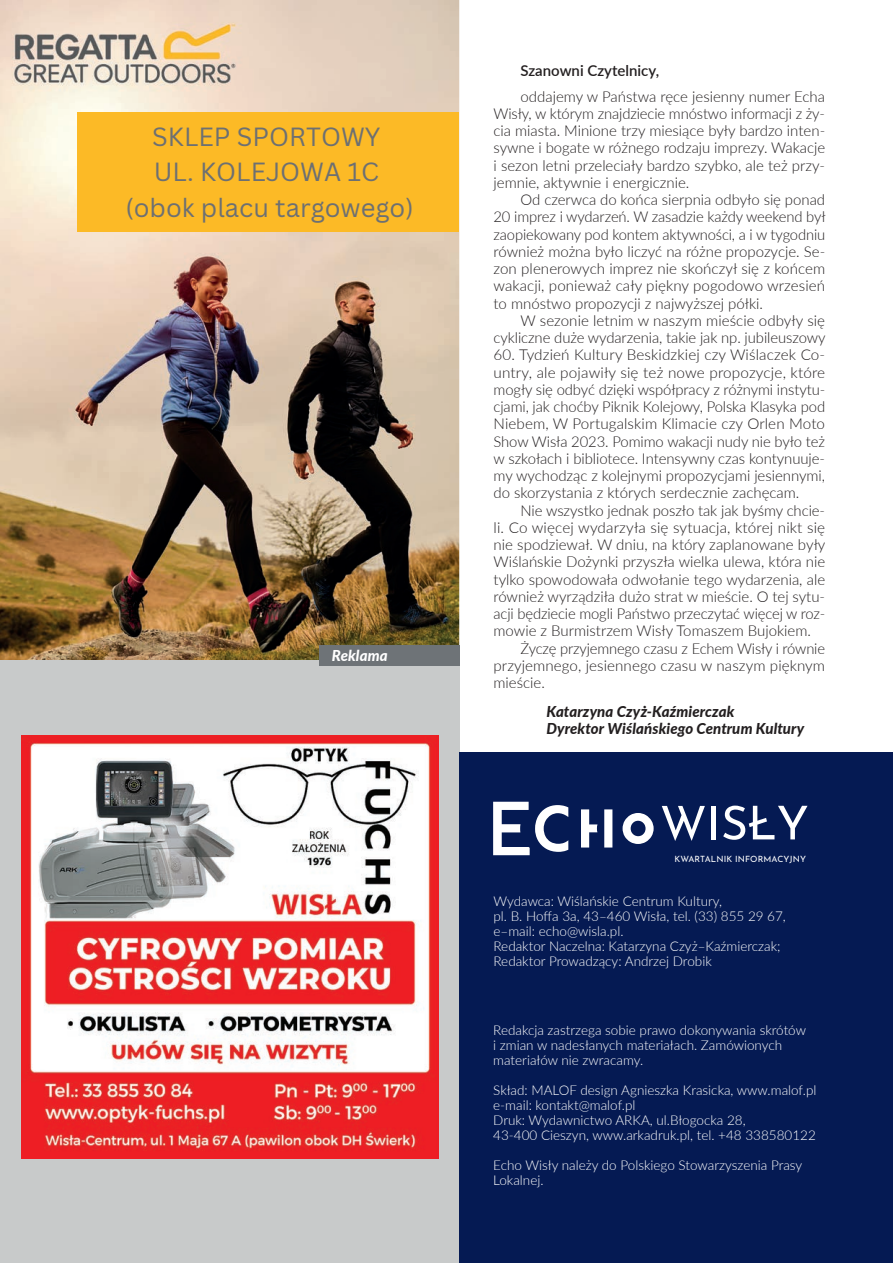
<style>
.page{position:relative;width:893px;height:1263px;background:#fff}
.page>*{position:absolute;margin:0;border:0;box-sizing:border-box;transform-origin:0 0}
.t1{font:25.65px/35.4px "Canva Sans";color:#6d7072;text-align:center}
.t2{font:300 15px/17.2px "Lato";color:#231f20;text-align:justify}
.t3{font:italic 800 15px/16.5px "Lato";letter-spacing:.005em;color:#231f20}
.t4{font:600 15px "Lato";color:#231f20}
.t5{font:italic 800 15px "Lato";letter-spacing:.005em;color:#fff}
.t6{font:300 13.5px/15px "Lato";color:#fff}
.t7{font:8.55px "Josefin Sans";letter-spacing:.01em;color:#fff}
</style>
<div class="page">
<img style="left:0;top:0;width:459px;height:660px">
<img style="left:1px;top:0;width:248px;height:142px">
<div style="left:78px;top:112px;width:381px;height:120px;background:#fcba26"></div>
<div style="left:0;top:660px;width:459px;height:603px;background:#c8caca"></div>
<div style="left:459px;top:752px;width:434px;height:511px;background:#051a53"></div>
<img style="left:22px;top:736px;width:416px;height:422px">
<div style="left:319px;top:645px;width:140px;height:21px;background:#6e7377"></div>
<svg style="left:604px;top:809px;width:8px;height:38px"></svg>
<svg style="left:623px;top:813px;width:31px;height:31px"></svg>
<svg style="left:581px;top:809px;width:16px;height:38px"></svg>
<svg style="left:662px;top:806px;width:43px;height:35px"></svg>
<hr style="left:712px;top:806px;width:4px;height:33px;background:#fff">
<svg style="left:723px;top:805px;width:84px;height:35px"></svg>
<svg style="left:493px;top:802px;width:75px;height:53px"></svg>
<h1 class="t1" style="left:125px;top:119px;width:290px">SKLEP SPORTOWY<br>UL. KOLEJOWA 1C (obok placu targowego)</h1>
<p class="t5" style="left:332px;top:644px;width:57px">Reklama</p>
<p class="t4" style="left:520px;top:60px;width:140px">Szanowni Czytelnicy,</p>
<p class="t2" style="left:493px;top:87px;width:333px;text-indent:27px">oddajemy w Państwa ręce jesienny numer Echa Wisły, w którym znajdziecie mnóstwo informacji z ży&shy;cia miasta. Minione trzy miesiące były bardzo inten&shy;sywne i bogate w różnego rodzaju imprezy. Wakacje i sezon letni przeleciały bardzo szybko, ale też przy&shy;jemnie, aktywnie i energicznie.</p>
<p class="t2" style="left:493px;top:191px;width:333px;text-indent:27px">Od czerwca do końca sierpnia odbyło się ponad 20 imprez i wydarzeń. W zasadzie każdy weekend był zaopiekowany pod kontem aktywności, a i w tygodniu również można było liczyć na różne propozycje. Se&shy;zon plenerowych imprez nie skończył się z końcem wakacji, ponieważ cały piękny pogodowo wrzesień to mnóstwo propozycji z najwyższej półki.</p>
<p class="t2" style="left:493px;top:311px;width:334px;text-align:right">W sezonie letnim w naszym mieście odbyły się cykliczne duże wydarzenia, takie jak np. jubileuszowy</p>
<p class="t2" style="left:493px;top:346px;width:333px">60. Tydzień Kultury Beskidzkiej czy Wiślaczek Co&shy;untry, ale pojawiły się też nowe propozycje, które mogły się odbyć dzięki współpracy z różnymi instytu&shy;cjami, jak choćby Piknik Kolejowy, Polska Klasyka pod Niebem, W Portugalskim Klimacie czy Orlen Moto Show Wisła 2023. Pomimo wakacji nudy nie było też w szkołach i bibliotece. Intensywny czas kontynuuje&shy;my wychodząc z kolejnymi propozycjami jesiennymi, do skorzystania z których serdecznie zachęcam.</p>
<p class="t2" style="left:520px;top:501px;width:306px">Nie wszystko jednak poszło tak jak byśmy chcie-</p>
<p class="t2" style="left:493px;top:518px;width:333px">li. Co więcej wydarzyła się sytuacja, której nikt się</p>
<p class="t2" style="left:493px;top:536px;width:333px">nie spodziewał. W dniu, na który zaplanowane były</p>
<p class="t2" style="left:493px;top:553px;width:333px">Wiślańskie Dożynki przyszła wielka ulewa, która nie</p>
<p class="t2" style="left:493px;top:570px;width:333px">tylko spowodowała odwołanie tego wydarzenia, ale</p>
<p class="t2" style="left:493px;top:587px;width:333px">również wyrządziła dużo strat w mieście. O tej sytu-</p>
<p class="t2" style="left:493px;top:605px;width:333px">acji będziecie mogli Państwo przeczytać więcej w roz-</p>
<p class="t2" style="left:493px;top:622px;width:319px">mowie z Burmistrzem Wisły Tomaszem Bujokiem.</p>
<p class="t2" style="left:520px;top:639px;width:306px">Życzę przyjemnego czasu z Echem Wisły i równie</p>
<p class="t2" style="left:493px;top:656px;width:333px">przyjemnego, jesiennego czasu w naszym pięknym</p>
<p class="t2" style="left:493px;top:674px;width:53px">mieście.</p>
<p class="t3" style="left:546px;top:703px;width:259px">Katarzyna Czyż-Kaźmierczak<br>Dyrektor Wiślańskiego Centrum Kultury</p>
<p class="t7" style="left:674px;top:851px;width:133px">KWARTALNIK INFORMACYJNY</p>
<p class="t6" style="left:493px;top:893px;width:294px">Wydawca: Wiślańskie Centrum Kultury,<br>pl. B. Hoffa 3a, 43–460 Wisła, tel. (33) 855 29 67, e–mail: echo@wisla.pl.<br>Redaktor Naczelna: Katarzyna Czyż–Kaźmierczak; Redaktor Prowadzący: Andrzej Drobik</p>
<p class="t6" style="left:493px;top:1022px;width:314px">Redakcja zastrzega sobie prawo dokonywania skrótów i zmian w nadesłanych materiałach. Zamówionych materiałów nie zwracamy.</p>
<p class="t6" style="left:493px;top:1082px;width:325px">Skład: MALOF design Agnieszka Krasicka, www.malof.pl e-mail: kontakt@malof.pl<br>Druk: Wydawnictwo ARKA, ul.Błogocka 28,<br>43-400 Cieszyn, www.arkadruk.pl, tel. +48 338580122</p>
<p class="t6" style="left:493px;top:1157px;width:310px">Echo Wisły należy do Polskiego Stowarzyszenia Prasy<br>Lokalnej.</p>
</div>
